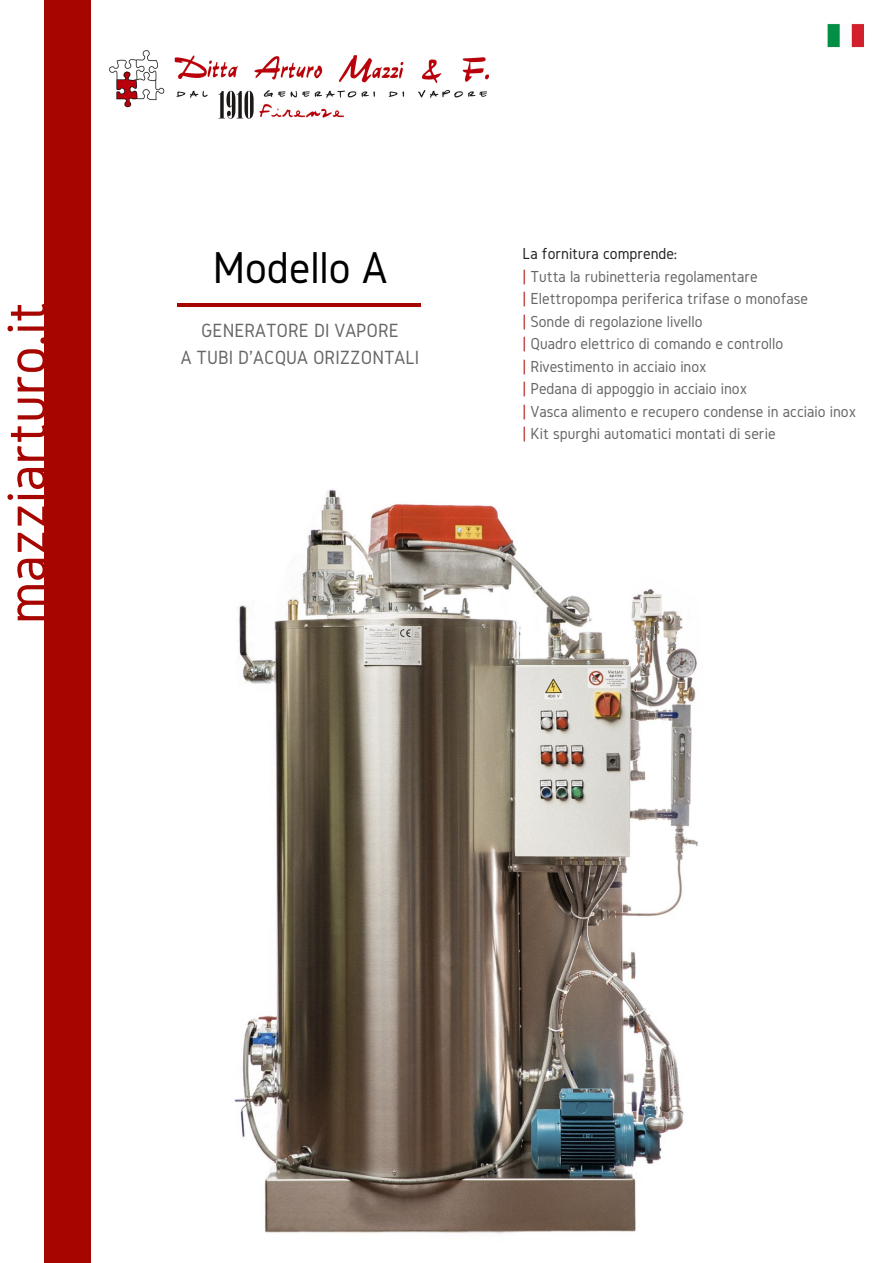
<style>
.page{position:relative;width:893px;height:1263px;background:#fff}
.page>*{position:absolute;margin:0;border:0;box-sizing:border-box;transform-origin:0 0}
.t1{font:59.55px "Gidole";color:#a60500}
.t2{font:46.35px "Gidole";color:#000}
.t3{font:19.8px/27px "Gidole";color:#666;text-align:center}
.t4{font:16.5px/22.5px "Gidole";color:#666}
.s1{color:#222}
.s2{color:#a60500}
</style>
<div class="page">
<img style="left:827px;top:24px;width:37px;height:24px">
<img style="left:109px;top:51px;width:380px;height:67px">
<hr style="left:177px;top:304px;width:18px;height:3px;background:#a60500">
<hr style="left:403px;top:304px;width:17px;height:3px;background:#a60500">
<hr style="left:195px;top:304px;width:124px;height:3px;background:#a60500">
<hr style="left:318px;top:304px;width:85px;height:3px;background:#a60500">
<img style="left:234px;top:489px;width:464px;height:745px">
<div style="left:44px;top:0;width:46px;height:1263px;background:#a60500"></div>
<h1 class="t1" style="left:-6px;top:624px;width:324px;rotate:-90deg">mazziarturo.it</h1>
<h2 class="t2" style="left:213px;top:242px;width:176px">Modello A</h2>
<p class="t3" style="left:181px;top:316px;width:240px">GENERATORE DI VAPORE<br>A TUBI D'ACQUA ORIZZONTALI</p>
<p class="t4" style="left:522px;top:242px;width:335px"><span class="s1">La fornitura comprende:<br></span><span class="s2">|</span> Tutta la rubinetteria regolamentare<br><span class="s2">|</span> Elettropompa periferica trifase o monofase<br><span class="s2">|</span> Sonde di regolazione livello<br><span class="s2">|</span> Quadro elettrico di comando e controllo<br><span class="s2">|</span> Rivestimento in acciaio inox<br><span class="s2">|</span> Pedana di appoggio in acciaio inox<br><span class="s2">|</span> Vasca alimento e recupero condense in acciaio inox <span class="s2">|</span> Kit spurghi automatici montati di serie</p>
</div>
